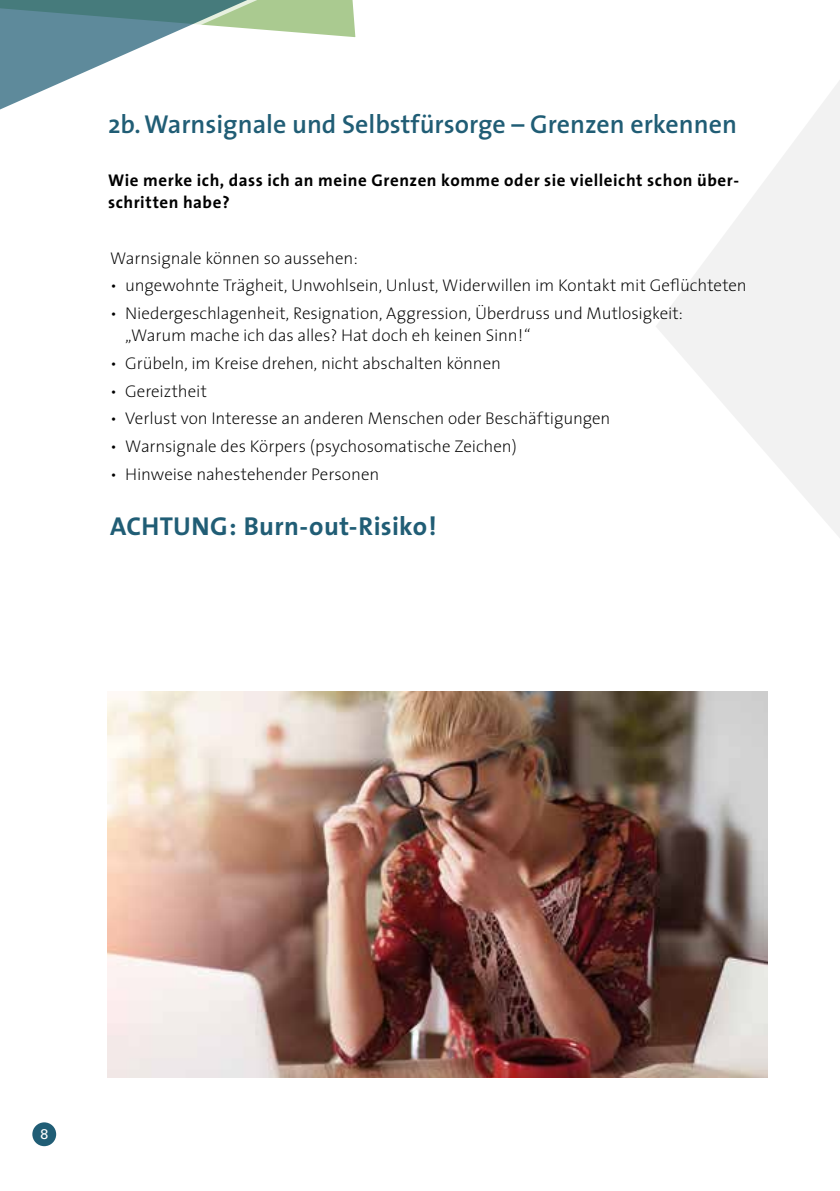
<style>
.page{position:relative;width:840px;height:1191px;background:#fff}
.page>*{position:absolute;margin:0;border:0;box-sizing:border-box;transform-origin:0 0}
.t1{font:600 26px "The Sans";color:#205d75}
.t2{font:700 26px "The Sans";letter-spacing:.015em;color:#205d75}
.t3{font:200 17px/22px "The Sans";letter-spacing:-.005em;color:#000}
.t4{font:700 17px/22px "The Sans";letter-spacing:.035em;color:#000}
.t5{font:14px "Univers LT Pro 55 Roman";color:#fff}
</style>
<div class="page">
<svg style="left:322px;top:0;width:34px;height:38px"></svg>
<svg style="left:0;top:0;width:322px;height:110px"></svg>
<svg style="left:655px;top:82px;width:184px;height:996px"></svg>
<img style="left:108px;top:692px;width:659px;height:385px">
<div style="left:32px;top:1122px;width:24px;height:24px;background:#205d75;border-radius:50%"></div>
<h1 class="t1" style="left:108px;top:103px;width:630px">2b. Warnsignale und Selbstfürsorge – Grenzen erkennen</h1>
<p class="t4" style="left:108px;top:169px;width:632px">Wie merke ich, dass ich an meine Grenzen komme oder sie vielleicht schon über&shy;schritten habe?</p>
<p class="t3" style="left:110px;top:246px;width:249px">Warnsignale können so aussehen:</p>
<p class="t3" style="left:110px;top:274px;width:637px">• ungewohnte Trägheit, Unwohlsein, Unlust, Widerwillen im Kontakt mit Geflüchteten</p>
<p class="t3" style="left:125px;top:302px;width:559px;text-indent:-15px">• Niedergeschlagenheit, Resignation, Aggression, Überdruss und Mutlosigkeit: „Warum mache ich das alles? Hat doch eh keinen Sinn!“</p>
<p class="t3" style="left:110px;top:351px;width:392px">• Grübeln, im Kreise drehen, nicht abschalten können</p>
<p class="t3" style="left:110px;top:379px;width:98px">• Gereiztheit</p>
<p class="t3" style="left:110px;top:407px;width:501px">• Verlust von Interesse an anderen Menschen oder Beschäftigungen</p>
<p class="t3" style="left:110px;top:434px;width:408px">• Warnsignale des Körpers (psychosomatische Zeichen)</p>
<p class="t3" style="left:110px;top:462px;width:270px">• Hinweise nahestehender Personen</p>
<h1 class="t2" style="left:110px;top:504px;width:328px">ACHTUNG: Burn-out-Risiko!</h1>
<p class="t5" style="left:40px;top:1125px;width:9px">8</p>
</div>
